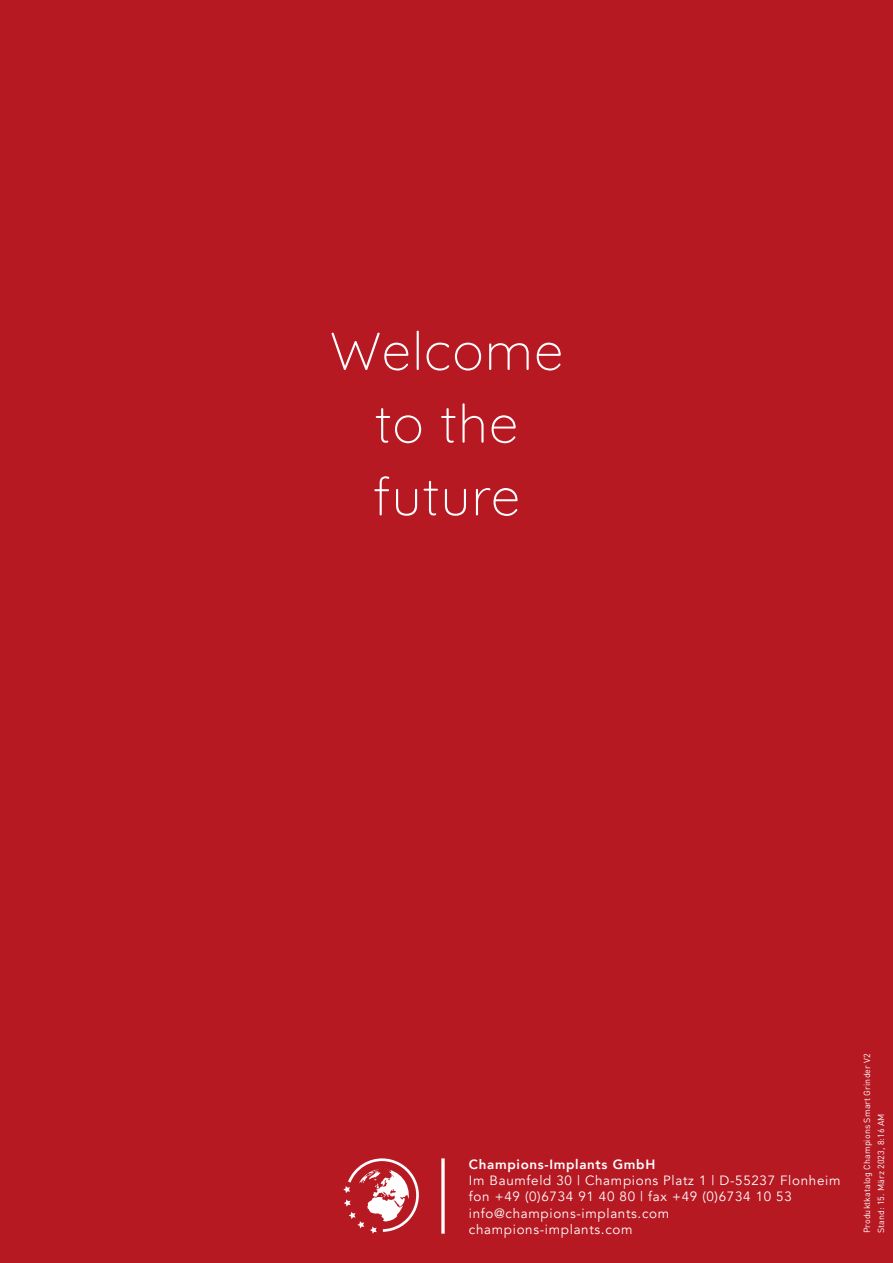
<style>
.page{position:relative;width:893px;height:1263px;background:#b71923}
.page>*{position:absolute;margin:0;border:0;box-sizing:border-box;transform-origin:0 0}
.t1{font:300 53.25px/72.8px "Quicksand";letter-spacing:.02em;color:#fff;text-align:center}
.t2{font:13.35px/16px "Avenir";letter-spacing:.05em;color:#fff}
.t3{font:800 13.35px "Avenir";letter-spacing:.05em;color:#fff}
.t4{font:8.85px/14.1px "DIN Pro";letter-spacing:.01em;color:#fff}
</style>
<div class="page">
<svg style="left:343px;top:1158px;width:76px;height:76px"></svg>
<svg style="left:441px;top:1158px;width:4px;height:76px"></svg>
<h1 class="t1" style="left:330px;top:309px;width:235px">Welcome to the future</h1>
<p class="t3" style="left:469px;top:1154px;width:188px">Champions-Implants GmbH</p>
<p class="t2" style="left:469px;top:1173px;width:373px">Im Baumfeld 30 | Champions Platz 1 | D-55237 Flonheim fon +49 (0)6734 91 40 80 | fax +49 (0)6734 10 53 info@champions-implants.com<br>champions-implants.com</p>
<p class="t4" style="left:859px;top:1233px;width:182px;rotate:-90deg">Produktkatalog Champions Smart Grinder V2<br>Stand: 15. März 2023, 8:16 AM</p>
</div>
